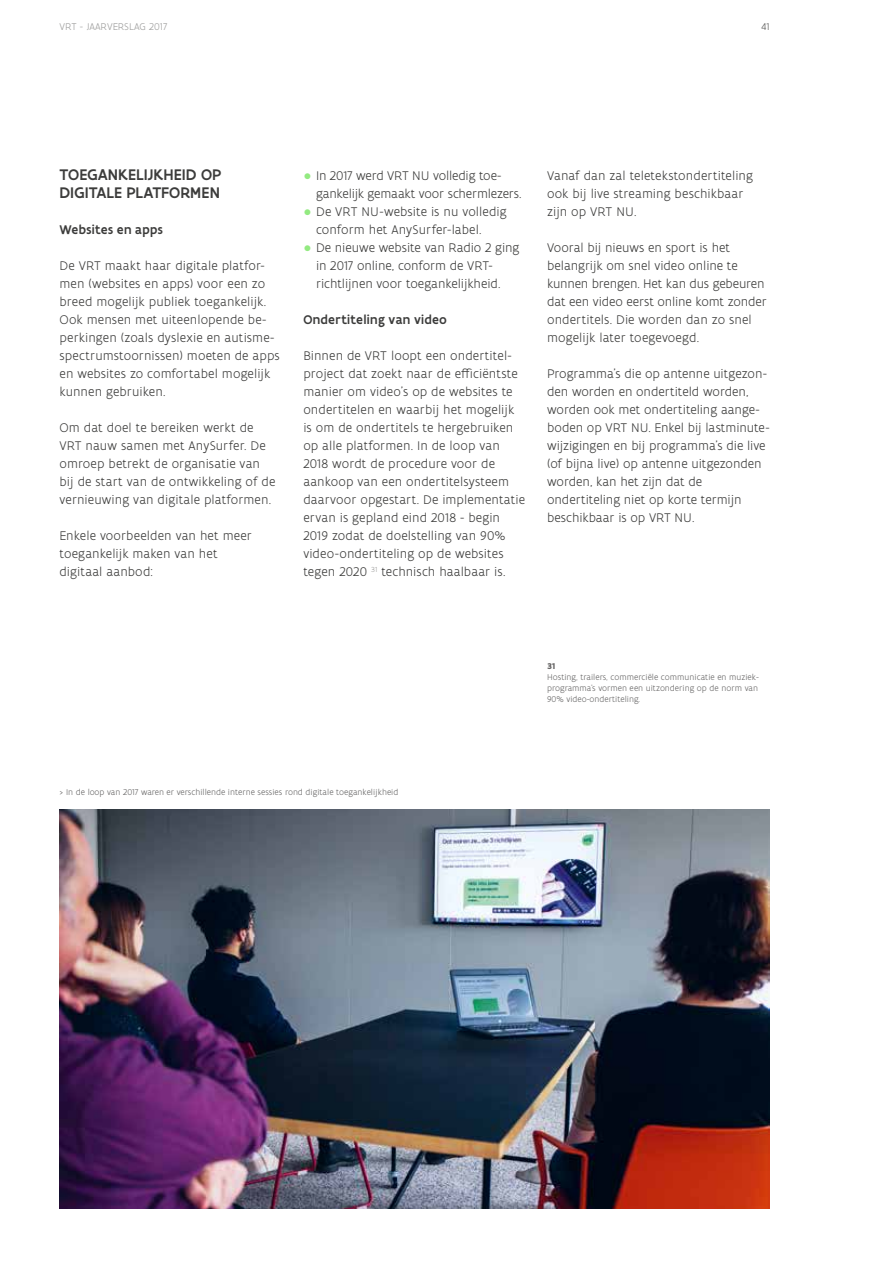
<style>
.page{position:relative;width:893px;height:1263px;background:#fff}
.page>*{position:absolute;margin:0;border:0;box-sizing:border-box;transform-origin:0 0}
.t1{font:500 16.5px/18px "Flanders Art Sans";letter-spacing:.005em;color:#3c3c3b}
.t2{font:300 13.5px/18px "Flanders Art Sans";color:#3c3c3b}
.t3{font:500 13.5px "Flanders Art Sans";letter-spacing:.02em;color:#3c3c3b}
.t4{font:300 10.5px "Flanders Art Sans";color:#9d9d9c}
.t5{font:300 10.5px "Flanders Art Sans";color:#575756}
.t6{font:300 9px/10.8px "Flanders Art Sans";color:#646363;text-align:justify}
.t7{font:700 9px "Flanders Art Sans";color:#646363}
.s1{font-family:"Arial";font-weight:400;color:#93ea81}
</style>
<div class="page">
<img style="left:60px;top:809px;width:710px;height:400px">
<p class="t4" style="left:60px;top:21px;width:109px">VRT - JAARVERSLAG 2017</p>
<p class="t5" style="left:762px;top:21px;width:10px">41</p>
<p class="t1" style="left:60px;top:166px;width:164px">TOEGANKELIJKHEID OP<br>DIGITALE PLATFORMEN</p>
<p class="t3" style="left:60px;top:221px;width:105px">Websites en apps</p>
<p class="t2" style="left:60px;top:257px;width:222px">De VRT maakt haar digitale platfor&shy;men (websites en apps) voor een zo breed mogelijk publiek toegankelijk.<br>Ook mensen met uiteenlopende be&shy;perkingen (zoals dyslexie en autisme&shy;spectrumstoornissen) moeten de apps en websites zo comfortabel mogelijk kunnen gebruiken.</p>
<p class="t2" style="left:60px;top:419px;width:217px">Om dat doel te bereiken werkt de VRT nauw samen met AnySurfer. De omroep betrekt de organisatie van bij de start van de ontwikkeling of de vernieuwing van digitale platformen.</p>
<p class="t2" style="left:60px;top:527px;width:194px">Enkele voorbeelden van het meer toegankelijk maken van het digitaal aanbod:</p>
<p class="t2" style="left:316px;top:167px;width:207px;text-indent:-13px"><span class="s1">●</span> In 2017 werd VRT NU volledig toe&shy;gankelijk gemaakt voor schermlezers.</p>
<p class="t2" style="left:316px;top:203px;width:192px;text-indent:-13px"><span class="s1">●</span> De VRT NU-website is nu volledig conform het AnySurfer-label.</p>
<p class="t2" style="left:316px;top:239px;width:205px;text-indent:-13px"><span class="s1">●</span> De nieuwe website van Radio 2 ging in 2017 online, conform de VRT&shy;richtlijnen voor toegankelijkheid.</p>
<p class="t3" style="left:303px;top:311px;width:145px">Ondertiteling van video</p>
<p class="t2" style="left:303px;top:347px;width:223px">Binnen de VRT loopt een ondertitel&shy;project dat zoekt naar de efficiëntste manier om video’s op de websites te ondertitelen en waarbij het mogelijk is om de ondertitels te hergebruiken op alle platformen. In de loop van 2018 wordt de procedure voor de aankoop van een ondertitelsysteem daarvoor opgestart. De implementatie ervan is gepland eind 2018 - begin 2019 zodat de doelstelling van 90% video-ondertiteling op de websites tegen 2020 <sup>31</sup> technisch haalbaar is.</p>
<p class="t2" style="left:547px;top:167px;width:207px">Vanaf dan zal teletekstondertiteling ook bij live streaming beschikbaar zijn op VRT NU.</p>
<p class="t2" style="left:547px;top:239px;width:221px">Vooral bij nieuws en sport is het belangrijk om snel video online te kunnen brengen. Het kan dus gebeuren dat een video eerst online komt zonder ondertitels. Die worden dan zo snel mogelijk later toegevoegd.</p>
<p class="t2" style="left:547px;top:365px;width:224px">Programma’s die op antenne uitgezon&shy;den worden en ondertiteld worden, worden ook met ondertiteling aange&shy;boden op VRT NU. Enkel bij lastminute&shy;wijzigingen en bij programma’s die live (of bijna live) op antenne uitgezonden worden, kan het zijn dat de ondertiteling niet op korte termijn beschikbaar is op VRT NU.</p>
<p class="t7" style="left:547px;top:661px;width:10px">31</p>
<p class="t6" style="left:547px;top:672px;width:213px">Hosting, trailers, commerciële communicatie en muziek&shy;programma’s vormen een uitzondering op de norm van 90% video-ondertiteling.</p>
<p class="t6" style="left:60px;top:786px;width:340px">&gt; In de loop van 2017 waren er verschillende interne sessies rond digitale toegankelijkheid</p>
</div>
